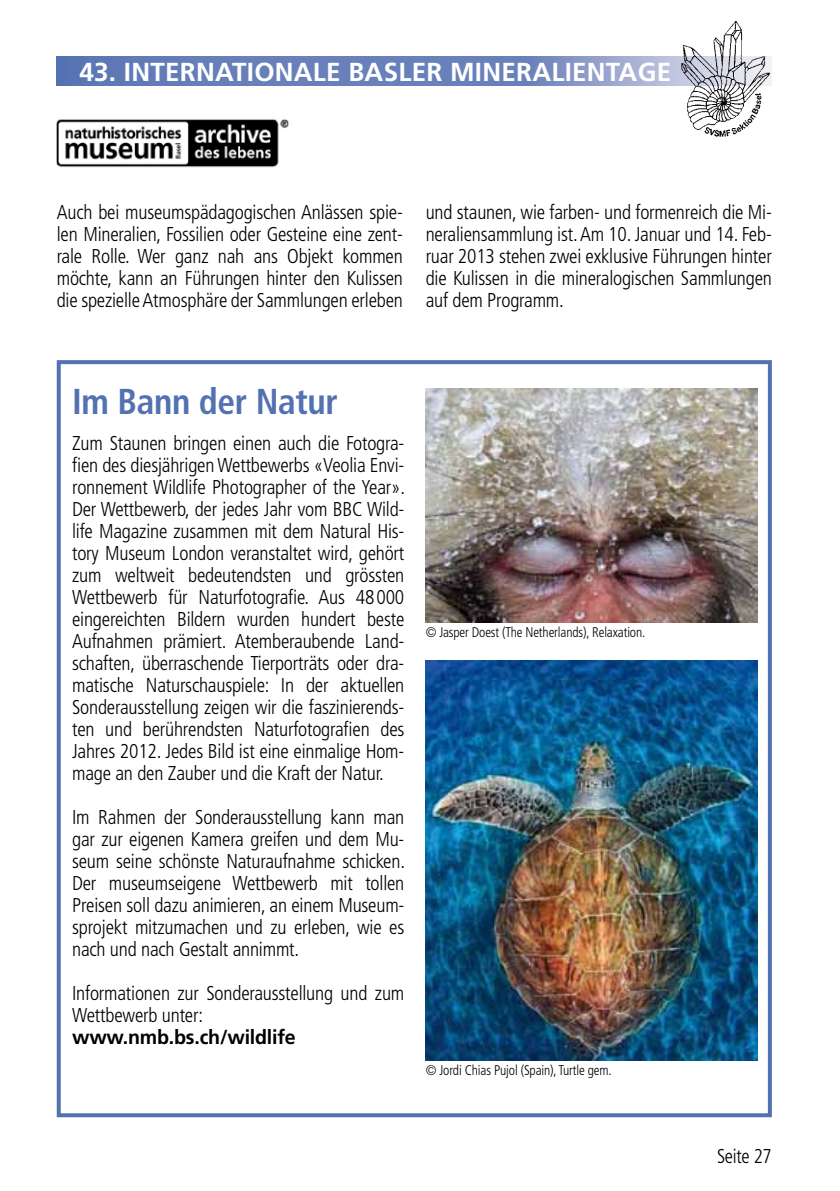
<style>
.page{position:relative;width:840px;height:1191px;background:#fff}
.page>*{position:absolute;margin:0;border:0;box-sizing:border-box;transform-origin:0 0}
.t1{font:700 condensed 36px "Frutiger";letter-spacing:-.01em;color:#5372b1}
.t2{font:700 26px "Frutiger";letter-spacing:.01em;color:#fff}
.t3{font:300 condensed 20px/22px "Frutiger";letter-spacing:-.01em;color:#000;text-align:justify}
.t4{font:700 20px "Frutiger";letter-spacing:-.01em;color:#000}
.t5{font:300 condensed 20px "Frutiger";letter-spacing:-.01em;color:#000;scale:.96 1}
.t6{font:300 condensed 14px "Frutiger";letter-spacing:-.01em;color:#000;scale:.96 1}
</style>
<div class="page">
<img style="left:57px;top:119px;width:232px;height:49px">
<svg style="left:57px;top:57px;width:620px;height:28px;background:#7186bd"></svg>
<img style="left:677px;top:20px;width:94px;height:117px">
<div style="left:57px;top:360px;width:714px;height:757px;border:4px solid #5372b1"></div>
<img style="left:425px;top:388px;width:332px;height:234px">
<img style="left:425px;top:660px;width:332px;height:400px">
<h2 class="t2" style="left:79px;top:56px;width:334px">43. INTERNATIONALE BASLER</h2>
<h2 class="t2" style="left:450px;top:56px;width:41px">MINERALIENTA</h2>
<h2 class="t2" style="left:637px;top:56px;width:31px">GE</h2>
<p class="t3" style="left:57px;top:201px;width:347px">Auch bei museumspädagogischen Anlässen spie&shy;len Mineralien, Fossilien oder Gesteine eine zent&shy;rale Rolle. Wer ganz nah ans Objekt kommen möchte, kann an Führungen hinter den Kulissen die spezielle Atmosphäre der Sammlungen erleben</p>
<p class="t3" style="left:425px;top:201px;width:347px">und staunen, wie farben- und formenreich die Mi&shy;neraliensammlung ist. Am 10. Januar und 14. Feb&shy;ruar 2013 stehen zwei exklusive Führungen hinter die Kulissen in die mineralogischen Sammlungen auf dem Programm.</p>
<h1 class="t1" style="left:72px;top:380px;width:267px">Im Bann der Natur</h1>
<p class="t3" style="left:72px;top:432px;width:334px">Zum Staunen bringen einen auch die Fotogra&shy;fien des diesjährigen Wettbewerbs «Veolia Envi&shy;ronnement Wildlife Photographer of the Year».<br>Der Wettbewerb, der jedes Jahr vom BBC Wild&shy;life Magazine zusammen mit dem Natural His&shy;tory Museum London veranstaltet wird, gehört zum weltweit bedeutendsten und grössten Wettbewerb für Naturfotografie. Aus 48000 eingereichten Bildern wurden hundert beste Aufnahmen prämiert. Atemberaubende Land&shy;schaften, überraschende Tierporträts oder dra&shy;matische Naturschauspiele: In der aktuellen Sonderausstellung zeigen wir die faszinierends&shy;ten und berührendsten Naturfotografien des Jahres 2012. Jedes Bild ist eine einmalige Hom&shy;mage an den Zauber und die Kraft der Natur.</p>
<p class="t3" style="left:72px;top:806px;width:334px">Im Rahmen der Sonderausstellung kann man gar zur eigenen Kamera greifen und dem Mu&shy;seum seine schönste Naturaufnahme schicken.<br>Der museumseigene Wettbewerb mit tollen Preisen soll dazu animieren, an einem Museum&shy;sprojekt mitzumachen und zu erleben, wie es nach und nach Gestalt annimmt.</p>
<p class="t3" style="left:72px;top:982px;width:333px">Informationen zur Sonderausstellung und zum<br>Wettbewerb unter:</p>
<p class="t4" style="left:72px;top:1025px;width:225px">WWW.NMB.BS.CH/WILDLIFE</p>
<p class="t6" style="left:425px;top:624px;width:230px">© Jasper Doest (The Netherlands), Relaxation.</p>
<p class="t6" style="left:425px;top:1062px;width:195px">© Jordi Chias Pujol (Spain), Turtle gem.</p>
<p class="t5" style="left:716px;top:1144px;width:59px">Seite 27</p>
</div>
